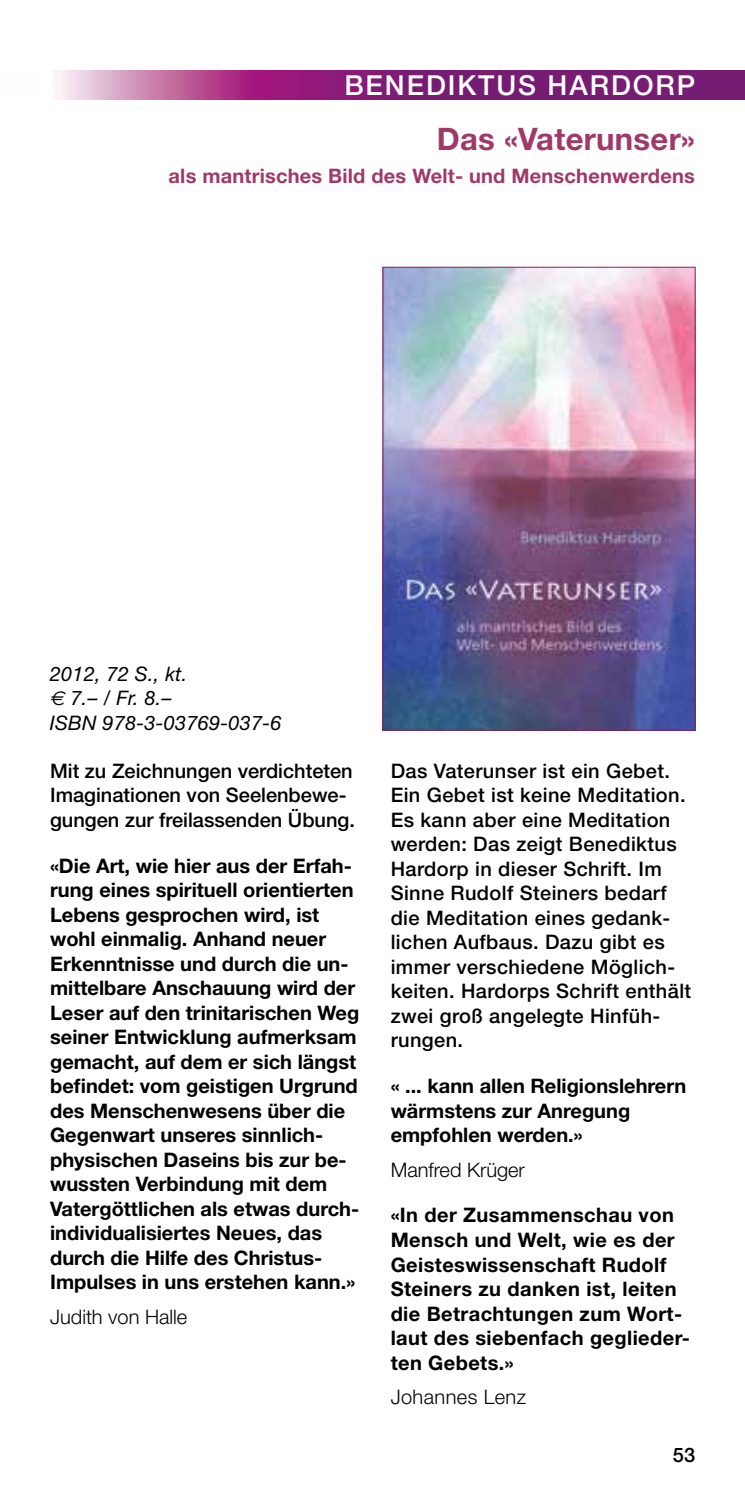
<style>
.page{position:relative;width:745px;height:1489px;background:#fff}
.page>*{position:absolute;margin:0;border:0;box-sizing:border-box;transform-origin:0 0}
.t1{font:700 31px "Helvetica Neue";letter-spacing:.01em;color:#a13968}
.t2{font:500 27.5px "Helvetica Neue";letter-spacing:.07em;color:#fff}
.t3{font:700 20px/24.5px "Helvetica Neue";color:#000}
.t4{font:500 20px/24.5px "Helvetica Neue";letter-spacing:.02em;color:#000}
.t5{font:700 20px/24.5px "Helvetica Neue";letter-spacing:.02em;color:#000}
.t6{font:500 20px/24.5px "Helvetica Neue";color:#000}
.t7{font:italic 20px/24.5px "Helvetica Neue";letter-spacing:.01em;color:#000}
.t8{font:700 20px "Helvetica Neue";letter-spacing:.01em;color:#a13968}
.t9{font:300 20px "Helvetica Neue";color:#000}
.t10{font:300 20px "Helvetica Neue";letter-spacing:.02em;color:#000}
.s1{font-family:"Euro Sans"}
</style>
<div class="page">
<img style="left:384px;top:269px;width:308px;height:459px">
<div style="left:382px;top:267px;width:312px;height:463px;border:1px solid #941855"></div>
<img style="left:55px;top:71px;width:689px;height:28px">
<h2 class="t2" style="left:344px;top:69px;width:352px">BENEDIKTUS HARDORP</h2>
<h1 class="t1" style="left:436px;top:120px;width:259px">Das «Vaterunser»</h1>
<p class="t8" style="left:168px;top:163px;width:527px">als mantrisches Bild des Welt- und Menschenwerdens</p>
<p class="t7" style="left:50px;top:661px;width:233px">2012, 72 S., kt.<br><span class="s1">€</span> 7.– / Fr. 8.–<br>ISBN 978-3-03769-037-6</p>
<p class="t6" style="left:50px;top:758px;width:306px">Mit zu Zeichnungen verdichteten<br>Imaginationen von Seelenbewe&shy;gungen zur freilassenden Übung.</p>
<p class="t3" style="left:50px;top:852px;width:310px">«Die Art, wie hier aus der Erfah&shy;rung eines spirituell orientierten<br>Lebens gesprochen wird, ist wohl einmalig. Anhand neuer<br>Erkenntnisse und durch die un&shy;mittelbare Anschauung wird der<br>Leser auf den trinitarischen Weg seiner Entwicklung aufmerksam gemacht, auf dem er sich längst befindet: vom geistigen Urgrund des Menschenwesens über die<br>Gegenwart unseres sinnlich&shy;physischen Daseins bis zur be&shy;wussten Verbindung mit dem<br>Vatergöttlichen als etwas durch&shy;individualisiertes Neues, das durch die Hilfe des Christus-<br>Impulses in uns erstehen kann.»</p>
<p class="t9" style="left:50px;top:1304px;width:139px">Judith von Halle</p>
<p class="t4" style="left:390px;top:758px;width:302px">Das Vaterunser ist ein Gebet.<br>Ein Gebet ist keine Meditation.<br>Es kann aber eine Meditation werden: Das zeigt Benediktus<br>Hardorp in dieser Schrift. Im<br>Sinne Rudolf Steiners bedarf die Meditation eines gedank&shy;lichen Aufbaus. Dazu gibt es immer verschiedene Möglich&shy;keiten. Hardorps Schrift enthält zwei groß angelegte Hinfüh&shy;rungen.</p>
<p class="t3" style="left:390px;top:1073px;width:297px">« ... kann allen Religionslehrern wärmstens zur Anregung empfohlen werden.»</p>
<p class="t9" style="left:390px;top:1157px;width:136px">Manfred Krüger</p>
<p class="t5" style="left:390px;top:1202px;width:300px">«In der Zusammenschau von<br>Mensch und Welt, wie es der<br>Geisteswissenschaft Rudolf<br>Steiners zu danken ist, leiten die Betrachtungen zum Wort&shy;laut des siebenfach geglieder&shy;ten Gebets.»</p>
<p class="t10" style="left:390px;top:1384px;width:137px">Johannes Lenz</p>
<p class="t4" style="left:672px;top:1442px;width:24px">53</p>
</div>
